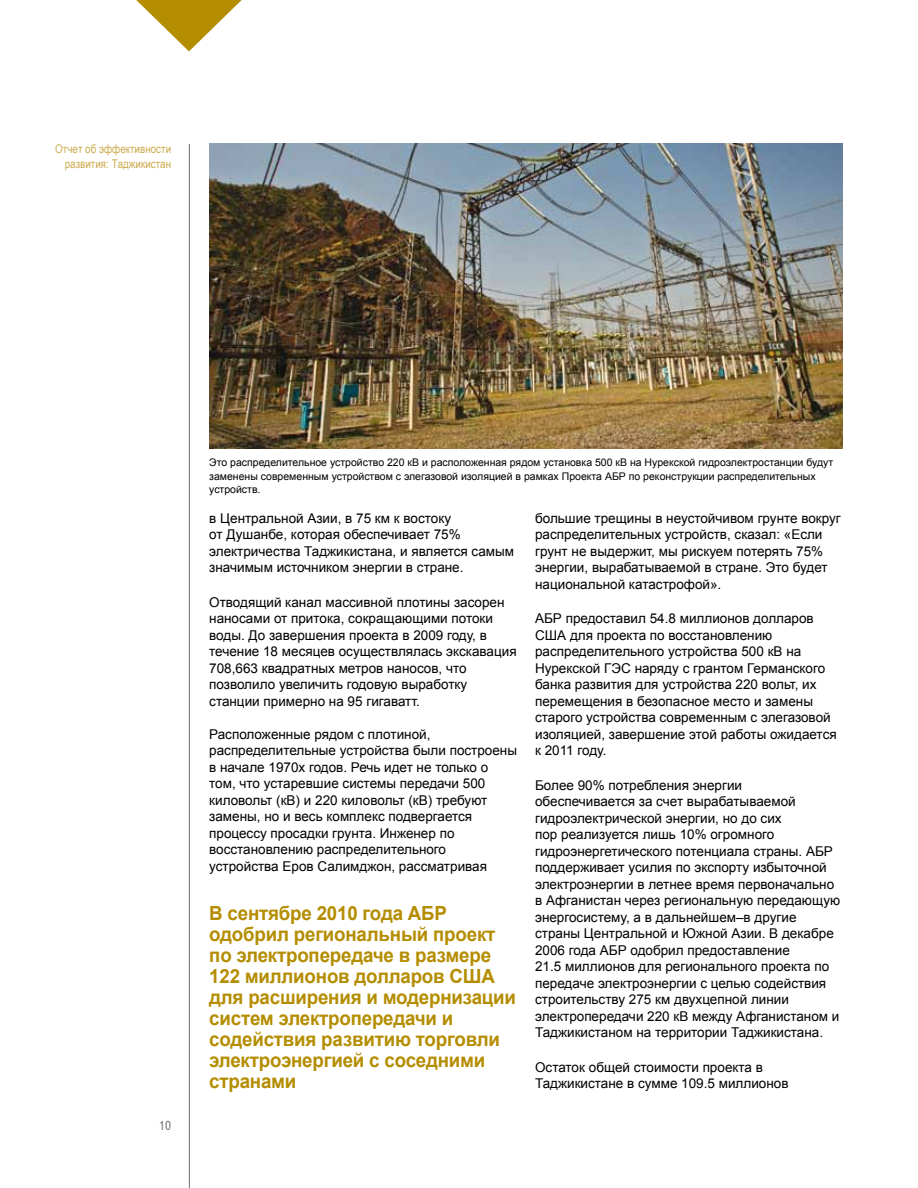
<style>
.page{position:relative;width:918px;height:1188px;background:#fff}
.page>*{position:absolute;margin:0;border:0;box-sizing:border-box;transform-origin:0 0}
.t1{font:700 19.5px/21px "Arial";letter-spacing:-.01em;color:#b48d00;scale:.96 1}
.t2{font:13.5px/16.5px "Arial";color:#000}
.t3{font:12px/15px "Arial Narrow";color:#ccac51;text-align:right}
.t4{font:condensed 12px "Swiss 721 BT";color:#707172}
.t5{font:10.5px/13.5px "Arial";color:#000}
</style>
<div class="page">
<hr style="left:189px;top:144px;width:1px;height:1044px;background:#707172">
<svg style="left:136px;top:0;width:106px;height:51px"></svg>
<img style="left:209px;top:144px;width:634px;height:304px">
<p class="t3" style="left:55px;top:141px;width:117px">Отчет об эффективности развития: Таджикистан</p>
<p class="t4" style="left:159px;top:1118px;width:13px">10</p>
<p class="t5" style="left:209px;top:456px;width:625px">Это распределительное устройство 220 кВ и расположенная рядом установка 500 кВ на Нурекской гидроэлектростанции будут заменены современным устройством с элегазовой изоляцией в рамках Проекта АБР по реконструкции распределительных устройств.</p>
<p class="t2" style="left:209px;top:510px;width:306px">в Центральной Азии, в 75 км к востоку<br>от Душанбе, которая обеспечивает 75% электричества Таджикистана, и является самым значимым источником энергии в стране.</p>
<p class="t2" style="left:209px;top:594px;width:309px">Отводящий канал массивной плотины засорен наносами от притока, сокращающими потоки воды. До завершения проекта в 2009 году, в течение 18 месяцев осуществлялась экскавация 708,663 квадратных метров наносов, что позволило увеличить годовую выработку станции примерно на 95 гигаватт.</p>
<p class="t2" style="left:209px;top:726px;width:309px">Расположенные рядом с плотиной, распределительные устройства были построены в начале 1970х годов. Речь идет не только о том, что устаревшие системы передачи 500 киловольт (кВ) и 220 киловольт (кВ) требуют замены, но и весь комплекс подвергается процессу просадки грунта. Инженер по восстановлению распределительного устройства Еров Салимджон, рассматривая</p>
<p class="t1" style="left:209px;top:904px;width:321px">В сентябре 2010 года АБР одобрил региональный проект по электропередаче в размере<br>122 миллионов долларов США для расширения и модернизации систем электропередачи и содействия развитию торговли электроэнергией с соседними странами</p>
<p class="t2" style="left:535px;top:510px;width:307px">большие трещины в неустойчивом грунте вокруг распределительных устройств, сказал: «Если грунт не выдержит, мы рискуем потерять 75% энергии, вырабатываемой в стране. Это будет национальной катастрофой».</p>
<p class="t2" style="left:535px;top:610px;width:303px">АБР предоставил 54.8 миллионов долларов США для проекта по восстановлению распределительного устройства 500 кВ на Нурекской ГЭС наряду с грантом Германского банка развития для устройства 220 вольт, их перемещения в безопасное место и замены старого устройства современным с элегазовой изоляцией, завершение этой работы ожидается к 2011 году.</p>
<p class="t2" style="left:535px;top:777px;width:307px">Более 90% потребления энергии обеспечивается за счет вырабатываемой гидроэлектрической энергии, но до сих<br>пор реализуется лишь 10% огромного гидроэнергетического потенциала страны. АБР поддерживает усилия по экспорту избыточной электроэнергии в летнее время первоначально в Афганистан через региональную передающую энергосистему, а в дальнейшем–в другие страны Центральной и Южной Азии. В декабре 2006 года АБР одобрил предоставление<br>21.5 миллионов для регионального проекта по передаче электроэнергии с целью содействия строительству 275 км двухцепной линии электропередачи 220 кВ между Афганистаном и Таджикистаном на территории Таджикистана.</p>
<p class="t2" style="left:535px;top:1059px;width:255px">Остаток общей стоимости проекта в<br>Таджикистане в сумме 109.5 миллионов</p>
</div>
